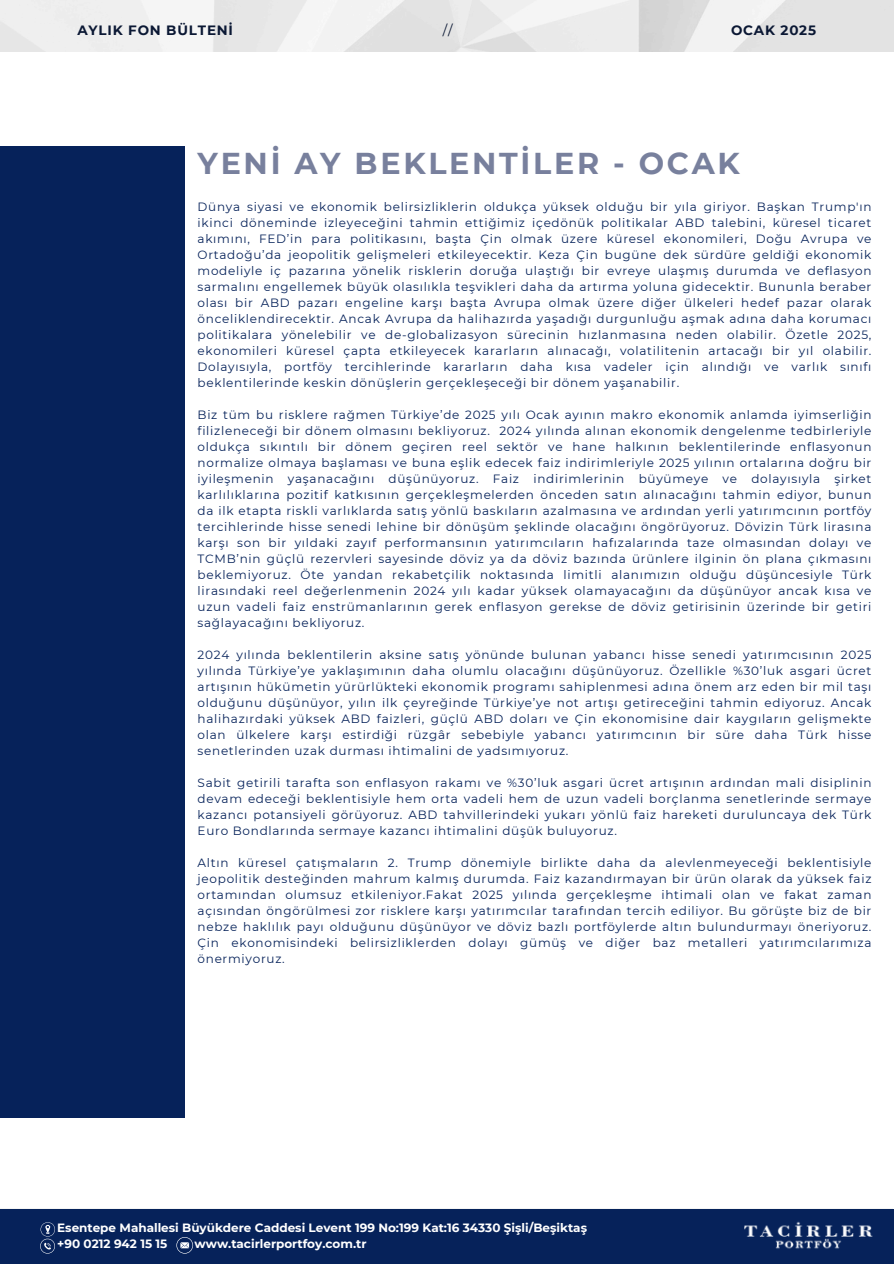
<style>
.page{position:relative;width:894px;height:1264px;background:#fff}
.page>*{position:absolute;margin:0;border:0;box-sizing:border-box;transform-origin:0 0}
.t1{font:700 30.15px "Montserrat";letter-spacing:.09em;color:#78809d}
.t2{font:700 13.5px "Montserrat";letter-spacing:.06em;color:#0b1834}
.t3{font:13.5px "Montserrat";color:#0b1834}
.t4{font:12px/16px "Montserrat";letter-spacing:.06em;color:#06225a;text-align:justify}
.t5{font:700 12px/16px "Montserrat";color:#fff}
</style>
<div class="page">
<img style="left:0;top:0;width:893px;height:52px">
<div style="left:0;top:1208px;width:893px;height:55px;background:#06225a"></div>
<svg style="left:40px;top:1222px;width:15px;height:31px"></svg>
<svg style="left:176px;top:1237px;width:17px;height:16px"></svg>
<img style="left:744px;top:1221px;width:128px;height:28px">
<div style="left:0;top:146px;width:184px;height:971px;background:#06225a"></div>
<p class="t2" style="left:77px;top:21px;width:157px">AYLIK FON BÜLTENİ</p>
<p class="t3" style="left:442px;top:21px;width:11px">//</p>
<h1 class="t2" style="left:730px;top:21px;width:87px">OCAK 2025</h1>
<p class="t1" style="left:197px;top:145px;width:543px">YENİ AY BEKLENTİLER - OCAK</p>
<p class="t4" style="left:197px;top:198px;width:675px">Dünya siyasi ve ekonomik belirsizliklerin oldukça yüksek olduğu bir yıla giriyor. Başkan Trump'ın ikinci döneminde izleyeceğini tahmin ettiğimiz içedönük politikalar ABD talebini, küresel ticaret akımını, FED’in para politikasını, başta Çin olmak üzere küresel ekonomileri, Doğu Avrupa ve Ortadoğu’da jeopolitik gelişmeleri etkileyecektir. Keza Çin bugüne dek sürdüre geldiği ekonomik modeliyle iç pazarına yönelik risklerin doruğa ulaştığı bir evreye ulaşmış durumda ve deflasyon sarmalını engellemek büyük olasılıkla teşvikleri daha da artırma yoluna gidecektir. Bununla beraber olası bir ABD pazarı engeline karşı başta Avrupa olmak üzere diğer ülkeleri hedef pazar olarak önceliklendirecektir. Ancak Avrupa da halihazırda yaşadığı durgunluğu aşmak adına daha korumacı politikalara yönelebilir ve de-globalizasyon sürecinin hızlanmasına neden olabilir. Özetle 2025, ekonomileri küresel çapta etkileyecek kararların alınacağı, volatilitenin artacağı bir yıl olabilir.<br>Dolayısıyla, portföy tercihlerinde kararların daha kısa vadeler için alındığı ve varlık sınıfı beklentilerinde keskin dönüşlerin gerçekleşeceği bir dönem yaşanabilir.</p>
<h2 class="t4" style="left:197px;top:406px;width:675px">Biz tüm bu risklere rağmen Türkiye’de 2025 yılı Ocak ayının makro ekonomik anlamda iyimserliğin filizleneceği bir dönem olmasını bekliyoruz. 2024 yılında alınan ekonomik dengelenme tedbirleriyle oldukça sıkıntılı bir dönem geçiren reel sektör ve hane halkının beklentilerinde enflasyonun normalize olmaya başlaması ve buna eşlik edecek faiz indirimleriyle 2025 yılının ortalarına doğru bir iyileşmenin yaşanacağını düşünüyoruz. Faiz indirimlerinin büyümeye ve dolayısıyla şirket karlılıklarına pozitif katkısının gerçekleşmelerden önceden satın alınacağını tahmin ediyor, bunun da ilk etapta riskli varlıklarda satış yönlü baskıların azalmasına ve ardından yerli yatırımcının portföy tercihlerinde hisse senedi lehine bir dönüşüm şeklinde olacağını öngörüyoruz. Dövizin Türk lirasına karşı son bir yıldaki zayıf performansının yatırımcıların hafızalarında taze olmasından dolayı ve TCMB’nin güçlü rezervleri sayesinde döviz ya da döviz bazında ürünlere ilginin ön plana çıkmasını beklemiyoruz. Öte yandan rekabetçilik noktasında limitli alanımızın olduğu düşüncesiyle Türk lirasındaki reel değerlenmenin 2024 yılı kadar yüksek olamayacağını da düşünüyor ancak kısa ve uzun vadeli faiz enstrümanlarının gerek enflasyon gerekse de döviz getirisinin üzerinde bir getiri sağlayacağını bekliyoruz.</h2>
<p class="t4" style="left:197px;top:646px;width:675px">2024 yılında beklentilerin aksine satış yönünde bulunan yabancı hisse senedi yatırımcısının 2025 yılında Türkiye’ye yaklaşımının daha olumlu olacağını düşünüyoruz. Özellikle %30’luk asgari ücret artışının hükümetin yürürlükteki ekonomik programı sahiplenmesi adına önem arz eden bir mil taşı olduğunu düşünüyor, yılın ilk çeyreğinde Türkiye’ye not artışı getireceğini tahmin ediyoruz. Ancak halihazırdaki yüksek ABD faizleri, güçlü ABD doları ve Çin ekonomisine dair kaygıların gelişmekte olan ülkelere karşı estirdiği rüzgâr sebebiyle yabancı yatırımcının bir süre daha Türk hisse senetlerinden uzak durması ihtimalini de yadsımıyoruz.</p>
<h2 class="t4" style="left:197px;top:774px;width:675px">Sabit getirili tarafta son enflasyon rakamı ve %30’luk asgari ücret artışının ardından mali disiplinin devam edeceği beklentisiyle hem orta vadeli hem de uzun vadeli borçlanma senetlerinde sermaye kazancı potansiyeli görüyoruz. ABD tahvillerindeki yukarı yönlü faiz hareketi duruluncaya dek Türk Euro Bondlarında sermaye kazancı ihtimalini düşük buluyoruz.</h2>
<p class="t4" style="left:197px;top:854px;width:675px">Altın küresel çatışmaların 2. Trump dönemiyle birlikte daha da alevlenmeyeceği beklentisiyle jeopolitik desteğinden mahrum kalmış durumda. Faiz kazandırmayan bir ürün olarak da yüksek faiz ortamından olumsuz etkileniyor.Fakat 2025 yılında gerçekleşme ihtimali olan ve fakat zaman açısından öngörülmesi zor risklere karşı yatırımcılar tarafından tercih ediliyor. Bu görüşte biz de bir nebze haklılık payı olduğunu düşünüyor ve döviz bazlı portföylerde altın bulundurmayı öneriyoruz.<br>Çin ekonomisindeki belirsizliklerden dolayı gümüş ve diğer baz metalleri yatırımcılarımıza önermiyoruz.</p>
<p class="t5" style="left:57px;top:1219px;width:531px">Esentepe Mahallesi Büyükdere Caddesi Levent 199 No:199 Kat:16 34330 Şişli/Beşiktaş +90 0212 942 15 15</p>
<p class="t5" style="left:194px;top:1235px;width:173px">www.tacirlerportfoy.com.tr</p>
</div>
